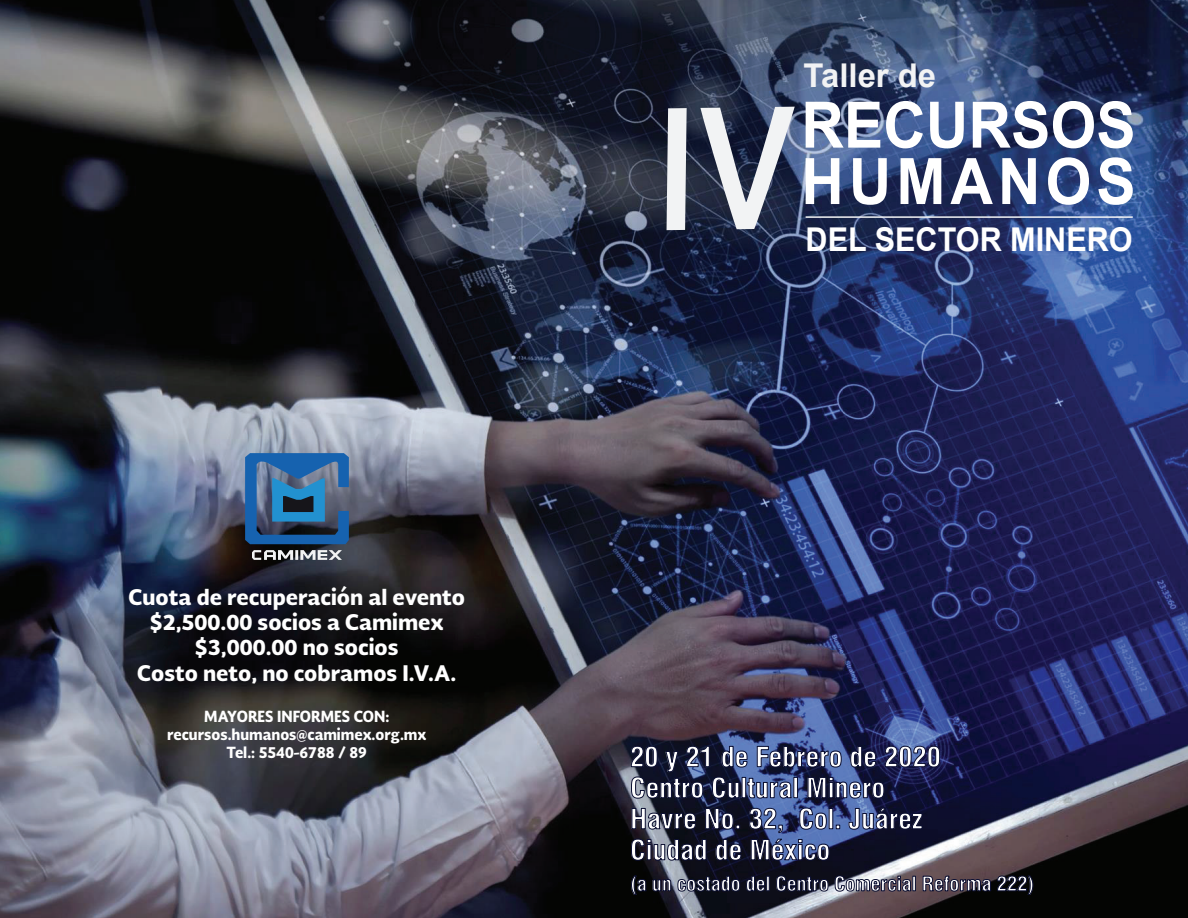
<style>
.page{position:relative;width:1188px;height:918px;background:#fff}
.page>*{position:absolute;margin:0;border:0;box-sizing:border-box;transform-origin:0 0}
.t1{font:700 32.7px "Arial";color:#fff;scale:.93 1}
.t2{font:700 32.7px "Arial";color:#f2f3f4}
.t3{font:700 condensed 27px/31px "Swiss 721 BT";color:#fff;scale:1.05 1}
.t4{font:900 21px/25.2px "Soberana Sans";color:#fff;text-align:center;scale:.95 1}
.t5{font:700 condensed 19.5px "Swiss 721 BT";color:#fff;scale:1.05 1}
.t6{font:900 15px/18px "Soberana Sans";color:#fff;text-align:center;scale:.9 1}
</style>
<div class="page">
<img style="left:0;top:0;width:1188px;height:918px">
<svg style="left:667px;top:108px;width:20px;height:122px"></svg>
<svg style="left:700px;top:107px;width:95px;height:122px"></svg>
<svg style="left:806px;top:102px;width:74px;height:46px"></svg>
<svg style="left:886px;top:101px;width:37px;height:47px"></svg>
<svg style="left:930px;top:102px;width:34px;height:46px"></svg>
<svg style="left:973px;top:101px;width:160px;height:47px"></svg>
<svg style="left:806px;top:158px;width:33px;height:46px"></svg>
<svg style="left:853px;top:158px;width:34px;height:47px"></svg>
<svg style="left:901px;top:158px;width:40px;height:46px"></svg>
<svg style="left:950px;top:158px;width:43px;height:46px"></svg>
<svg style="left:1002px;top:158px;width:34px;height:46px"></svg>
<svg style="left:1048px;top:157px;width:41px;height:48px"></svg>
<svg style="left:1098px;top:157px;width:35px;height:48px"></svg>
<hr style="left:806px;top:216px;width:327px;height:2px;background:#f2f3f4">
<svg style="left:631px;top:746px;width:309px;height:53px"></svg>
<svg style="left:632px;top:808px;width:64px;height:22px"></svg>
<svg style="left:705px;top:808px;width:35px;height:22px"></svg>
<div style="left:829px;top:808px;width:4px;height:21px;border:1px solid #0c1032"></div>
<svg style="left:836px;top:825px;width:4px;height:4px"></svg>
<svg style="left:849px;top:808px;width:74px;height:22px"></svg>
<svg style="left:631px;top:839px;width:76px;height:22px"></svg>
<svg style="left:716px;top:839px;width:25px;height:22px"></svg>
<svg style="left:749px;top:808px;width:80px;height:53px"></svg>
<svg style="left:631px;top:875px;width:16px;height:20px"></svg>
<svg style="left:653px;top:879px;width:18px;height:12px"></svg>
<svg style="left:677px;top:876px;width:63px;height:15px"></svg>
<svg style="left:746px;top:876px;width:19px;height:16px"></svg>
<div style="left:766px;top:876px;width:3px;height:15px;border:1px solid #0c1032"></div>
<svg style="left:776px;top:875px;width:52px;height:17px"></svg>
<svg style="left:835px;top:875px;width:76px;height:17px"></svg>
<div style="left:913px;top:876px;width:3px;height:15px;border:1px solid #0c1032"></div>
<svg style="left:923px;top:876px;width:68px;height:31px"></svg>
<svg style="left:997px;top:875px;width:36px;height:20px"></svg>
<svg style="left:245px;top:453px;width:104px;height:91px"></svg>
<svg style="left:252px;top:550px;width:90px;height:10px"></svg>
<p class="t4" style="left:128px;top:584px;width:356px">Cuota de recuperación al evento $2,500.00 socios a Camimex $3,000.00 no socios<br>Costo neto, no cobramos I.V.A.</p>
<p class="t6" style="left:167px;top:707px;width:290px">MAYORES INFORMES CON: recursos.humanos@camimex.org.mx<br>Tel.: 5540-6788 / 89</p>
<h1 class="t2" style="left:804px;top:54px;width:134px">Taller de</h1>
<h1 class="t1" style="left:806px;top:218px;width:353px">DEL SECTOR MINERO</h1>
<p class="t3" style="left:630px;top:741px;width:298px">20 y 21 de Febrero de 2020<br>Centro Cultural Minero<br>Havre No. 32, Col. Juárez<br>Ciudad de México</p>
<p class="t5" style="left:630px;top:872px;width:386px">(a un costado del Centro Comercial Reforma 222)</p>
</div>
